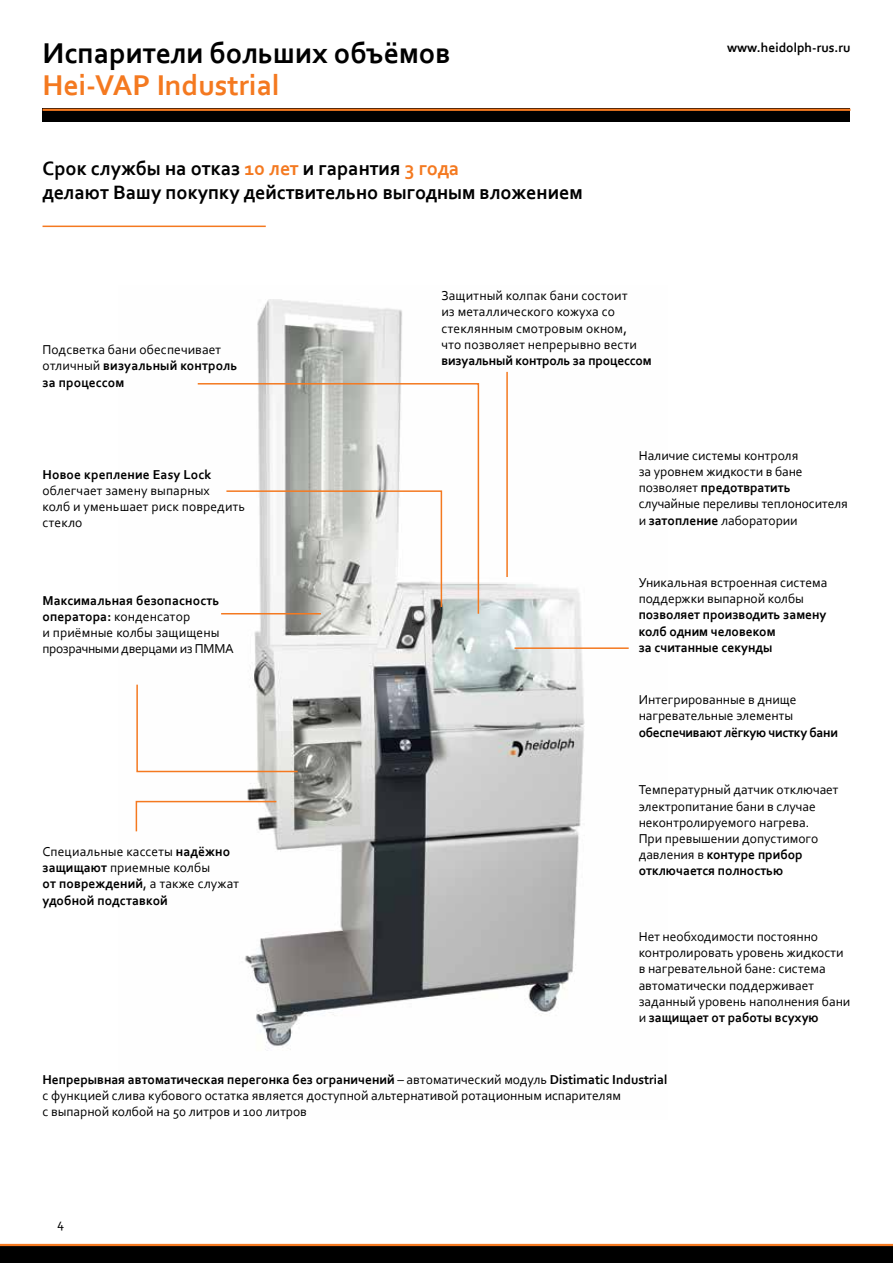
<style>
.page{position:relative;width:893px;height:1263px;background:#fff}
.page>*{position:absolute;margin:0;border:0;box-sizing:border-box;transform-origin:0 0}
.t1{font:700 30px "Corbel";color:#000}
.t2{font:700 30px "Corbel";color:#f47920}
.t3{font:700 20.25px/24.3px "Corbel";color:#000}
.t4{font:13.5px/16.2px "Corbel";color:#000}
.t5{font:700 13.5px/16.2px "Corbel";color:#000}
.t6{font:700 13.5px "Corbel";letter-spacing:-.02em;color:#000}
.s1{color:#f47920}
.s2{font-weight:700}
.s3{font-weight:400}
</style>
<div class="page">
<div style="left:43px;top:109px;width:807px;height:13px;background:#000"></div>
<hr style="left:43px;top:109px;width:807px;height:2px;background:#f47920">
<div style="left:0;top:1244px;width:893px;height:19px;background:#000"></div>
<hr style="left:0;top:1244px;width:893px;height:2px;background:#f47920">
<hr style="left:43px;top:226px;width:223px;height:1px;background:#f47920">
<img style="left:245px;top:299px;width:340px;height:752px">
<hr style="left:514px;top:647px;width:115px;height:2px;background:#f47920">
<hr style="left:506px;top:372px;width:2px;height:205px;background:#f47920">
<svg style="left:136px;top:683px;width:163px;height:90px"></svg>
<svg style="left:135px;top:800px;width:143px;height:33px"></svg>
<svg style="left:197px;top:382px;width:283px;height:233px"></svg>
<svg style="left:225px;top:490px;width:218px;height:118px"></svg>
<hr style="left:221px;top:613px;width:100px;height:1px;background:#f47920">
<h1 class="t1" style="left:43px;top:35px;width:409px">Испарители больших объёмов</h1>
<h1 class="t2" style="left:43px;top:66px;width:239px">Hei-VAP Industrial</h1>
<h2 class="t3" style="left:43px;top:155px;width:542px">Срок службы на отказ <span class="s1">10 лет</span> и гарантия <span class="s1">3 года<br></span>делают Вашу покупку действительно выгодным вложением</h2>
<p class="t4" style="left:43px;top:341px;width:196px">Подсветка бани обеспечивает отличный <span class="s2">визуальный контроль за процессом</span></p>
<p class="t4" style="left:441px;top:287px;width:197px">Защитный колпак бани состоит из металлического кожуха со стеклянным смотровым окном, что позволяет непрерывно вести</p>
<p class="t5" style="left:441px;top:352px;width:212px">визуальный контроль за процессом</p>
<p class="t5" style="left:727px;top:39px;width:125px">www.heidolph-rus.ru</p>
<p class="t5" style="left:43px;top:466px;width:171px">Новое крепление Easy Lock</p>
<p class="t4" style="left:43px;top:482px;width:204px">облегчает замену выпарных<br>колб и уменьшает риск повредить стекло</p>
<p class="t4" style="left:43px;top:592px;width:193px"><span class="s2">Максимальная безопасность оператора:</span> конденсатор<br>и приёмные колбы защищены прозрачными дверцами из ПММА</p>
<p class="t5" style="left:43px;top:843px;width:198px"><span class="s3">Специальные кассеты</span> надёжно защищают <span class="s3">приемные колбы<br></span>от повреждений<span class="s3">, а также служат </span>удобной подставкой</p>
<p class="t4" style="left:639px;top:447px;width:211px">Наличие системы контроля<br>за уровнем жидкости в бане позволяет <span class="s2">предотвратить </span>случайные переливы теплоносителя и <span class="s2">затопление</span> лаборатории</p>
<p class="t4" style="left:639px;top:574px;width:190px">Уникальная встроенная система поддержки выпарной колбы</p>
<p class="t5" style="left:639px;top:606px;width:189px">позволяет производить замену колб одним человеком<br>за считанные секунды</p>
<p class="t4" style="left:639px;top:691px;width:159px">Интегрированные в днище нагревательные элементы</p>
<p class="t6" style="left:639px;top:724px;width:201px">обеспечивают лёгкую чистку бани</p>
<p class="t4" style="left:639px;top:781px;width:201px">Температурный датчик отключает электропитание бани в случае неконтролируемого нагрева.<br>При превышении допустимого давления в <span class="s2">контуре прибор отключается полностью</span></p>
<p class="t4" style="left:639px;top:928px;width:213px">Нет необходимости постоянно контролировать уровень жидкости в нагревательной бане: система автоматически поддерживает заданный уровень наполнения бани и <span class="s2">защищает от работы всухую</span></p>
<p class="t4" style="left:43px;top:1071px;width:627px"><span class="s2">Непрерывная автоматическая перегонка без ограничений</span> – автоматический модуль <span class="s2">Distimatic Industrial </span>с функцией слива кубового остатка является доступной альтернативой ротационным испарителям<br>с выпарной колбой на 50 литров и 100 литров</p>
<p class="t4" style="left:57px;top:1215px;width:8px">4</p>
</div>
